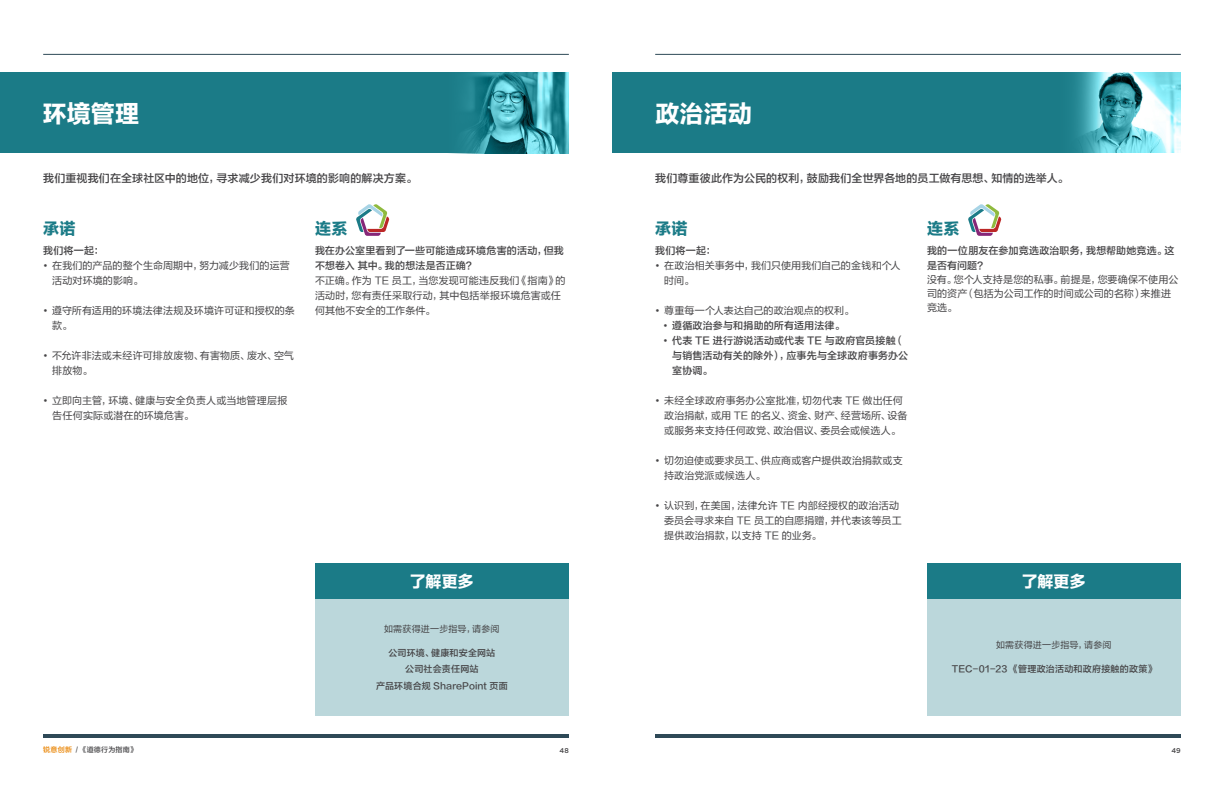
<style>
.page{position:relative;width:1224px;height:792px;background:#fff}
.page>*{position:absolute;margin:0;border:0;box-sizing:border-box;transform-origin:0 0}
.t1{font:24px "FZLTDHJW GB1 0";letter-spacing:.005em;color:#fff}
.t2{font:16px "FZLTDHJW GB1 0";color:#fff}
.t3{font:16px "FZLTDHJW GB1 0";letter-spacing:.025em;color:#1b7b87}
.t4{font:11px "FZLTZHJW GB1 0";letter-spacing:.015em;color:#464547}
.t5{font:10px/15px "FZLTHJW GB1 0";letter-spacing:.01em;color:#464547}
.t6{font:10px/15px "FZLTZHJW GB1 0";letter-spacing:.015em;color:#464547}
.t7{font:9px/16.5px "FZLTZHJW GB1 0";letter-spacing:.015em;color:#464547;text-align:center}
.t8{font:9px "FZLTHJW GB1 0";letter-spacing:.015em;color:#464547}
.t9{font:7px "FZLTZHJW GB1 0";letter-spacing:.035em;color:#464547}
.t10{font:500 7px "Gotham";color:#464547}
.s1{font-family:"Gotham"}
.s2{color:#e98300}
</style>
<div class="page">
<hr style="left:655px;top:734px;width:526px;height:4px;background:#2e4957">
<hr style="left:655px;top:54px;width:526px;height:1px;background:#2e4957">
<hr style="left:43px;top:734px;width:526px;height:4px;background:#2e4957">
<hr style="left:43px;top:54px;width:526px;height:1px;background:#2e4957">
<div style="left:315px;top:599px;width:254px;height:117px;background:#bbd7db"></div>
<div style="left:315px;top:563px;width:254px;height:36px;background:#1b7b87"></div>
<div style="left:612px;top:72px;width:569px;height:81px;background:#1b7b87"></div>
<img style="left:1074px;top:72px;width:107px;height:81px">
<div style="left:0;top:72px;width:569px;height:81px;background:#1b7b87"></div>
<img style="left:464px;top:72px;width:105px;height:81px">
<div style="left:927px;top:599px;width:254px;height:116px;background:#bbd7db"></div>
<div style="left:927px;top:563px;width:254px;height:36px;background:#1b7b87"></div>
<svg style="left:356px;top:204px;width:33px;height:32px"></svg>
<svg style="left:968px;top:204px;width:33px;height:32px"></svg>
<h1 class="t1" style="left:43px;top:101px;width:98px">环境管理</h1>
<p class="t4" style="left:43px;top:172px;width:375px">我们重视我们在全球社区中的地位，寻求减少我们对环境的影响的解决方案。</p>
<h2 class="t3" style="left:315px;top:220px;width:34px">连系</h2>
<p class="t6" style="left:315px;top:243px;width:250px">我在办公室里看到了一些可能造成环境危害的活动，但我不想卷入 其中。我的想法是否正确？</p>
<p class="t5" style="left:315px;top:273px;width:252px">不正确。作为 TE 员工，当您发现可能违反我们《指南》的活动时，您有责任采取行动，其中包括举报环境危害或任何其他不安全的工作条件。</p>
<h2 class="t3" style="left:43px;top:220px;width:34px">承诺</h2>
<p class="t6" style="left:43px;top:243px;width:62px">我们将一起：</p>
<p class="t5" style="left:52px;top:258px;width:239px;text-indent:-9px"><span class="s1">•</span> 在我们的产品的整个生命周期中，努力减少我们的运营活动对环境的影响。</p>
<p class="t5" style="left:52px;top:303px;width:244px;text-indent:-9px"><span class="s1">•</span> 遵守所有适用的环境法律法规及环境许可证和授权的条款。</p>
<p class="t5" style="left:52px;top:348px;width:243px;text-indent:-9px"><span class="s1">•</span> 不允许非法或未经许可排放废物、有害物质、废水、空气排放物。</p>
<p class="t5" style="left:52px;top:393px;width:237px;text-indent:-9px"><span class="s1">•</span> 立即向主管，环境、健康与安全负责人或当地管理层报告任何实际或潜在的环境危害。</p>
<h2 class="t2" style="left:410px;top:573px;width:66px">了解更多</h2>
<p class="t8" style="left:384px;top:624px;width:117px">如需获得进一步指导，请参阅</p>
<p class="t7" style="left:376px;top:645px;width:133px">公司环境、健康和安全网站<br>公司社会责任网站<br>产品环境合规 SharePoint 页面</p>
<h1 class="t1" style="left:655px;top:101px;width:98px">政治活动</h1>
<p class="t4" style="left:655px;top:172px;width:415px">我们尊重彼此作为公民的权利，鼓励我们全世界各地的员工做有思想、知情的选举人。</p>
<h2 class="t3" style="left:655px;top:220px;width:34px">承诺</h2>
<p class="t6" style="left:655px;top:243px;width:62px">我们将一起：</p>
<p class="t5" style="left:664px;top:258px;width:238px;text-indent:-9px"><span class="s1">•</span> 在政治相关事务中，我们只使用我们自己的金钱和个人时间。</p>
<p class="t5" style="left:655px;top:303px;width:200px"><span class="s1">•</span> 尊重每一个人表达自己的政治观点的权利。</p>
<p class="t6" style="left:663px;top:318px;width:183px"><span class="s1">•</span> 遵循政治参与和捐助的所有适用法律。</p>
<p class="t6" style="left:672px;top:333px;width:237px;text-indent:-9px"><span class="s1">•</span> 代表 TE 进行游说活动或代表 TE 与政府官员接触（与销售活动有关的除外），应事先与全球政府事务办公室协调。</p>
<p class="t5" style="left:664px;top:393px;width:245px;text-indent:-9px"><span class="s1">•</span> 未经全球政府事务办公室批准，切勿代表 TE 做出任何政治捐献，或用 TE 的名义、资金、财产、经营场所、设备或服务来支持任何政党、政治倡议、委员会或候选人。</p>
<p class="t5" style="left:664px;top:453px;width:240px;text-indent:-9px"><span class="s1">•</span> 切勿迫使或要求员工、供应商或客户提供政治捐款或支持政治党派或候选人。</p>
<p class="t5" style="left:664px;top:498px;width:239px;text-indent:-9px"><span class="s1">•</span> 认识到，在美国，法律允许 TE 内部经授权的政治活动委员会寻求来自 TE 员工的自愿捐赠，并代表该等员工提供政治捐款，以支持 TE 的业务。</p>
<h2 class="t3" style="left:927px;top:220px;width:34px">连系</h2>
<p class="t6" style="left:927px;top:243px;width:249px">我的一位朋友在参加竞选政治职务，我想帮助她竞选。这是否有问题？</p>
<p class="t5" style="left:927px;top:272px;width:253px;line-height:14px">没有。您个人支持是您的私事。前提是，您要确保不使用公司的资产（包括为公司工作的时间或公司的名称）来推进竞选。</p>
<h2 class="t2" style="left:1022px;top:573px;width:66px">了解更多</h2>
<p class="t8" style="left:996px;top:640px;width:117px">如需获得进一步指导，请参阅</p>
<p class="t7" style="left:952px;top:661px;width:205px">TEC-01-23 《管理政治活动和政府接触的政策》</p>
<p class="t9" style="left:43px;top:746px;width:95px"><span class="s2">锐意创新</span> / 《道德行为指南》</p>
<p class="t10" style="left:559px;top:746px;width:11px">48</p>
<p class="t10" style="left:1171px;top:746px;width:11px">49</p>
</div>
